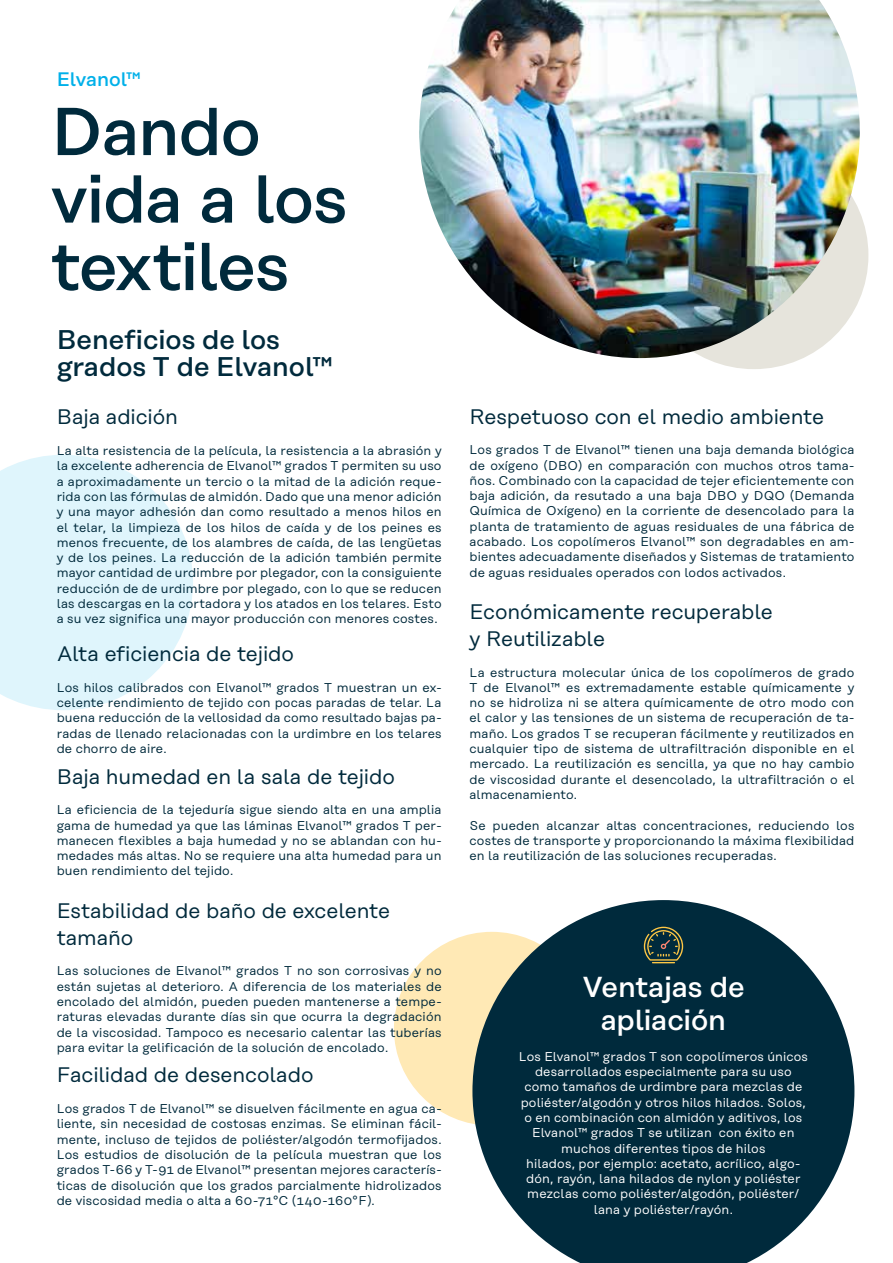
<style>
.page{position:relative;width:893px;height:1263px;background:#fff}
.page>*{position:absolute;margin:0;border:0;box-sizing:border-box;transform-origin:0 0}
.t1{font:500 67.5px/67.5px "Rational Text";letter-spacing:-.02em;color:#002a3c}
.t2{font:500 28.95px/32.7px "Rational Text";letter-spacing:-.005em;color:#fff;text-align:center}
.t3{font:500 27px/27px "Rational Text";color:#002a3c}
.t4{font:21px/27px "Rational Text";letter-spacing:-.005em;color:#002a3c}
.t5{font:500 19.5px "Rational Text";color:#00b0e9}
.t6{font:12.75px/15.3px "Rational Text";letter-spacing:.01em;color:#002a3c;text-align:justify}
.t7{font:12.75px/15.3px "Rational Text";letter-spacing:.01em;color:#fff;text-align:center}
</style>
<div class="page">
<svg style="left:0;top:455px;width:193px;height:255px;fill:#dff5fc"></svg>
<div style="left:394px;top:932px;width:196px;height:194px;background:#ffe9b5;border-radius:50%"></div>
<div style="left:639px;top:141px;width:229px;height:228px;background:#e6e4dc;border-radius:50%"></div>
<img style="left:419px;top:0;width:441px;height:358px">
<svg style="left:472px;top:900px;width:382px;height:363px;fill:#002a3c"></svg>
<svg style="left:644px;top:927px;width:39px;height:36px"></svg>
<h3 class="t5" style="left:57px;top:68px;width:85px">Elvanol™</h3>
<h1 class="t1" style="left:51px;top:97px;width:298px">Dando vida a los textiles</h1>
<h3 class="t3" style="left:57px;top:326px;width:277px">Beneficios de los grados T de Elvanol™</h3>
<h3 class="t4" style="left:57px;top:404px;width:123px">Baja adición</h3>
<p class="t6" style="left:57px;top:443px;width:386px">La alta resistencia de la película, la resistencia a la abrasión y la excelente adherencia de Elvanol™ grados T permiten su uso a aproximadamente un tercio o la mitad de la adición reque&shy;rida con las fórmulas de almidón. Dado que una menor adición y una mayor adhesión dan como resultado a menos hilos en el telar, la limpieza de los hilos de caída y de los peines es menos frecuente, de los alambres de caída, de las lengüetas y de los peines. La reducción de la adición también permite mayor cantidad de urdimbre por plegador, con la consiguiente reducción de de urdimbre por plegado, con lo que se reducen las descargas en la cortadora y los atados en los telares. Esto a su vez significa una mayor producción con menores costes.</p>
<h3 class="t4" style="left:57px;top:640px;width:239px">Alta eficiencia de tejido</h3>
<p class="t6" style="left:57px;top:680px;width:386px">Los hilos calibrados con Elvanol™ grados T muestran un ex&shy;celente rendimiento de tejido con pocas paradas de telar. La buena reducción de la vellosidad da como resultado bajas pa&shy;radas de llenado relacionadas con la urdimbre en los telares de chorro de aire.</p>
<h3 class="t4" style="left:57px;top:763px;width:340px">Baja humedad en la sala de tejido</h3>
<p class="t6" style="left:57px;top:802px;width:386px">La eficiencia de la tejeduría sigue siendo alta en una amplia gama de humedad ya que las láminas Elvanol™ grados T per&shy;manecen flexibles a baja humedad y no se ablandan con hu&shy;medades más altas. No se requiere una alta humedad para un buen rendimiento del tejido.</p>
<h3 class="t4" style="left:57px;top:897px;width:335px">Estabilidad de baño de excelente tamaño</h3>
<p class="t6" style="left:57px;top:963px;width:386px">Las soluciones de Elvanol™ grados T no son corrosivas y no están sujetas al deterioro. A diferencia de los materiales de encolado del almidón, pueden pueden mantenerse a tempe&shy;raturas elevadas durante días sin que ocurra la degradación de la viscosidad. Tampoco es necesario calentar las tuberías para evitar la gelificación de la solución de encolado.</p>
<h3 class="t4" style="left:57px;top:1061px;width:258px">Facilidad de desencolado</h3>
<p class="t6" style="left:57px;top:1101px;width:386px">Los grados T de Elvanol™ se disuelven fácilmente en agua ca&shy;liente, sin necesidad de costosas enzimas. Se eliminan fácil&shy;mente, incluso de tejidos de poliéster/algodón termofijados.<br>Los estudios de disolución de la película muestran que los grados T-66 y T-91 de Elvanol™ presentan mejores caracterís&shy;ticas de disolución que los grados parcialmente hidrolizados de viscosidad media o alta a 60-71°C (140-160°F).</p>
<h3 class="t4" style="left:470px;top:403px;width:356px">Respetuoso con el medio ambiente</h3>
<p class="t6" style="left:470px;top:442px;width:386px">Los grados T de Elvanol™ tienen una baja demanda biológica de oxígeno (DBO) en comparación con muchos otros tama&shy;ños. Combinado con la capacidad de tejer eficientemente con baja adición, da resutado a una baja DBO y DQO (Demanda Química de Oxígeno) en la corriente de desencolado para la planta de tratamiento de aguas residuales de una fábrica de acabado. Los copolímeros Elvanol™ son degradables en am&shy;bientes adecuadamente diseñados y Sistemas de tratamiento de aguas residuales operados con lodos activados.</p>
<h3 class="t4" style="left:470px;top:598px;width:305px">Económicamente recuperable y Reutilizable</h3>
<p class="t6" style="left:470px;top:664px;width:386px">La estructura molecular única de los copolímeros de grado T de Elvanol™ es extremadamente estable químicamente y no se hidroliza ni se altera químicamente de otro modo con el calor y las tensiones de un sistema de recuperación de ta&shy;maño. Los grados T se recuperan fácilmente y reutilizados en cualquier tipo de sistema de ultrafiltración disponible en el mercado. La reutilización es sencilla, ya que no hay cambio de viscosidad durante el desencolado, la ultrafiltración o el almacenamiento.</p>
<p class="t6" style="left:470px;top:817px;width:386px">Se pueden alcanzar altas concentraciones, reduciendo los costes de transporte y proporcionando la máxima flexibilidad en la reutilización de las soluciones recuperadas.</p>
<h2 class="t2" style="left:582px;top:971px;width:164px">Ventajas de apliación</h2>
<p class="t7" style="left:519px;top:1048px;width:291px">Los Elvanol™ grados T son copolímeros únicos desarrollados especialmente para su uso como tamaños de urdimbre para mezclas de poliéster/algodón y otros hilos hilados. Solos, o en combinación con almidón y aditivos, los Elvanol™ grados T se utilizan con éxito en muchos diferentes tipos de hilos<br>hilados, por ejemplo: acetato, acrílico, algo&shy;dón, rayón, lana hilados de nylon y poliéster mezclas como poliéster/algodón, poliéster/ lana y poliéster/rayón.</p>
</div>
